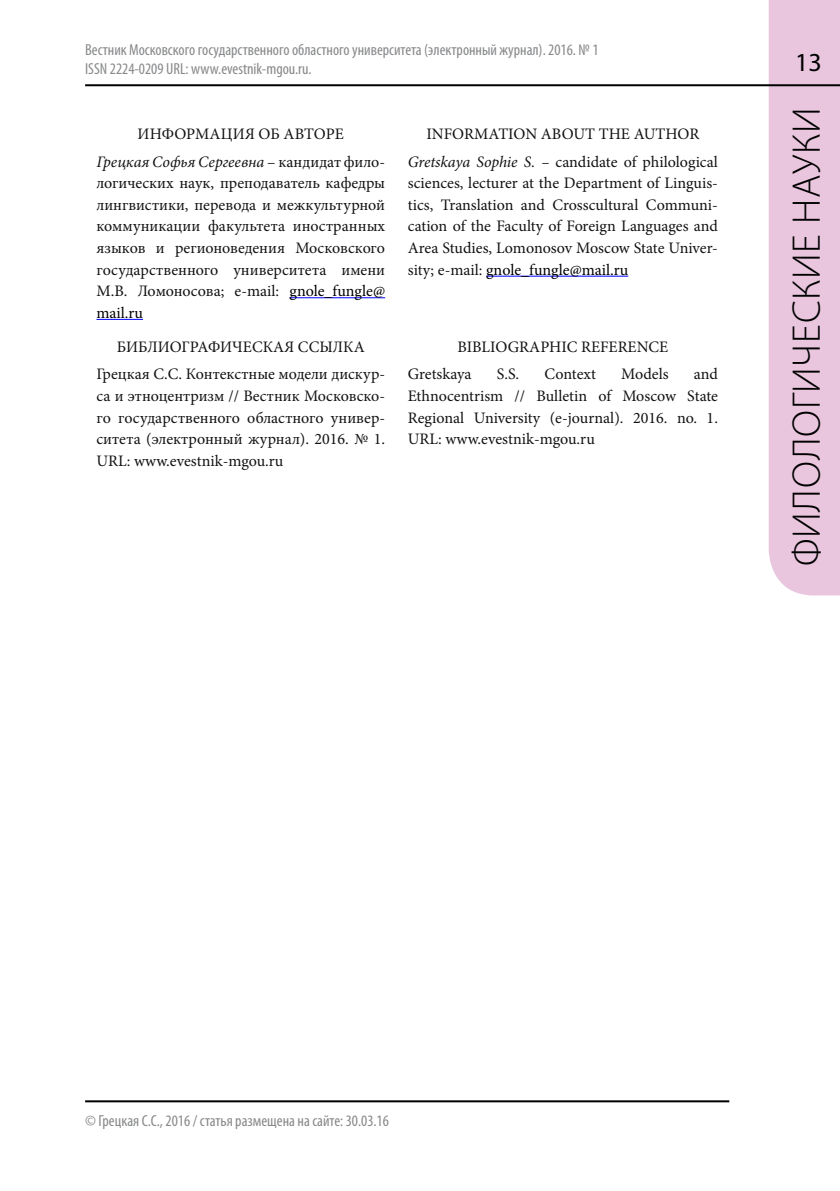
<style>
.page{position:relative;width:840px;height:1191px;background:#fff}
.page>*{position:absolute;margin:0;border:0;box-sizing:border-box;transform-origin:0 0}
.t1{font:300 40px "Myriad Pro";letter-spacing:.02em;color:#000}
.t2{font:26px "Myriad Pro";color:#000}
.t3{font:16px/21.6px "Minion Pro";color:#111211;text-align:justify}
.t4{font:condensed 16px/19.2px "Myriad Pro";color:#87888a}
.s1{font-style:italic}
.s2{color:#000}
</style>
<div class="page">
<div style="left:768px;top:0;width:71px;height:595px;background:#e9c5de"></div>
<hr style="left:85px;top:84px;width:754px;height:2px;background:#000">
<hr style="left:85px;top:1100px;width:644px;height:2px;background:#000">
<hr style="left:289px;top:297px;width:96px;height:1px;background:#00f">
<hr style="left:96px;top:319px;width:47px;height:1px;background:#00f">
<hr style="left:486px;top:276px;width:142px;height:1px;background:#00f">
<p class="t4" style="left:85px;top:39px;width:514px">Вестник Московского государственного областного университета (электронный журнал). 2016. № 1<br>ISSN 2224-0209 URL: www.evestnik-mgou.ru.</p>
<p class="t3" style="left:96px;top:121px;width:290px;line-height:27.2px;text-align:center">ИНФОРМАЦИЯ ОБ АВТОРЕ<br><span class="s1">Грецкая Софья Сергеевна</span> – кандидат фило-</p>
<p class="t3" style="left:96px;top:172px;width:290px">логических наук, преподаватель кафедры лингвистики, перевода и межкультурной коммуникации факультета иностранных языков и регионоведения Московского государственного университета имени М.В. Ломоносова; e‑mail: <span class="s2">gnole_fungle@ mail.ru</span></p>
<p class="t3" style="left:96px;top:333px;width:290px;line-height:27.2px;text-align:center">БИБЛИОГРАФИЧЕСКАЯ ССЫЛКА<br>Грецкая С.С. Контекстные модели дискур-</p>
<p class="t3" style="left:96px;top:385px;width:290px">са и этноцентризм // Вестник Московско&shy;го государственного областного универ&shy;ситета (электронный журнал). 2016. № 1.<br>URL: www.evestnik-mgou.ru</p>
<p class="t3" style="left:407px;top:121px;width:311px;line-height:27.2px;text-align:center">INFORMATION ABOUT THE AUTHOR<br><span class="s1">Gretskaya Sophie S. –</span> candidate of philological</p>
<p class="t3" style="left:407px;top:172px;width:311px">sciences, lecturer at the Department of Linguis&shy;tics, Translation and Crosscultural Communi&shy;cation of the Faculty of Foreign Languages and Area Studies, Lomonosov Moscow State Univer&shy;sity; e-mail: <span class="s2">gnole_fungle@mail.ru</span></p>
<p class="t3" style="left:407px;top:333px;width:262px;line-height:27.2px;text-indent:50px">BIBLIOGRAPHIC REFERENCE<br>Gretskaya</p>
<p class="t3" style="left:407px;top:363px;width:311px;text-indent:286px">and Ethnocentrism // Bulletin of Moscow State Regional University (e-journal). 2016. no. 1.<br>URL: www.evestnik-mgou.ru</p>
<p class="t3" style="left:496px;top:363px;width:24px">S.S.</p>
<p class="t3" style="left:544px;top:363px;width:53px">Context</p>
<p class="t3" style="left:621px;top:363px;width:49px">Models</p>
<h2 class="t2" style="left:794px;top:47px;width:28px">13</h2>
<h1 class="t1" style="left:782px;top:566px;width:461px;rotate:-90deg">филологические науки</h1>
<p class="t4" style="left:85px;top:1111px;width:305px">© Грецкая С.С., 2016 / статья размещена на сайте: 30.03.16</p>
</div>
